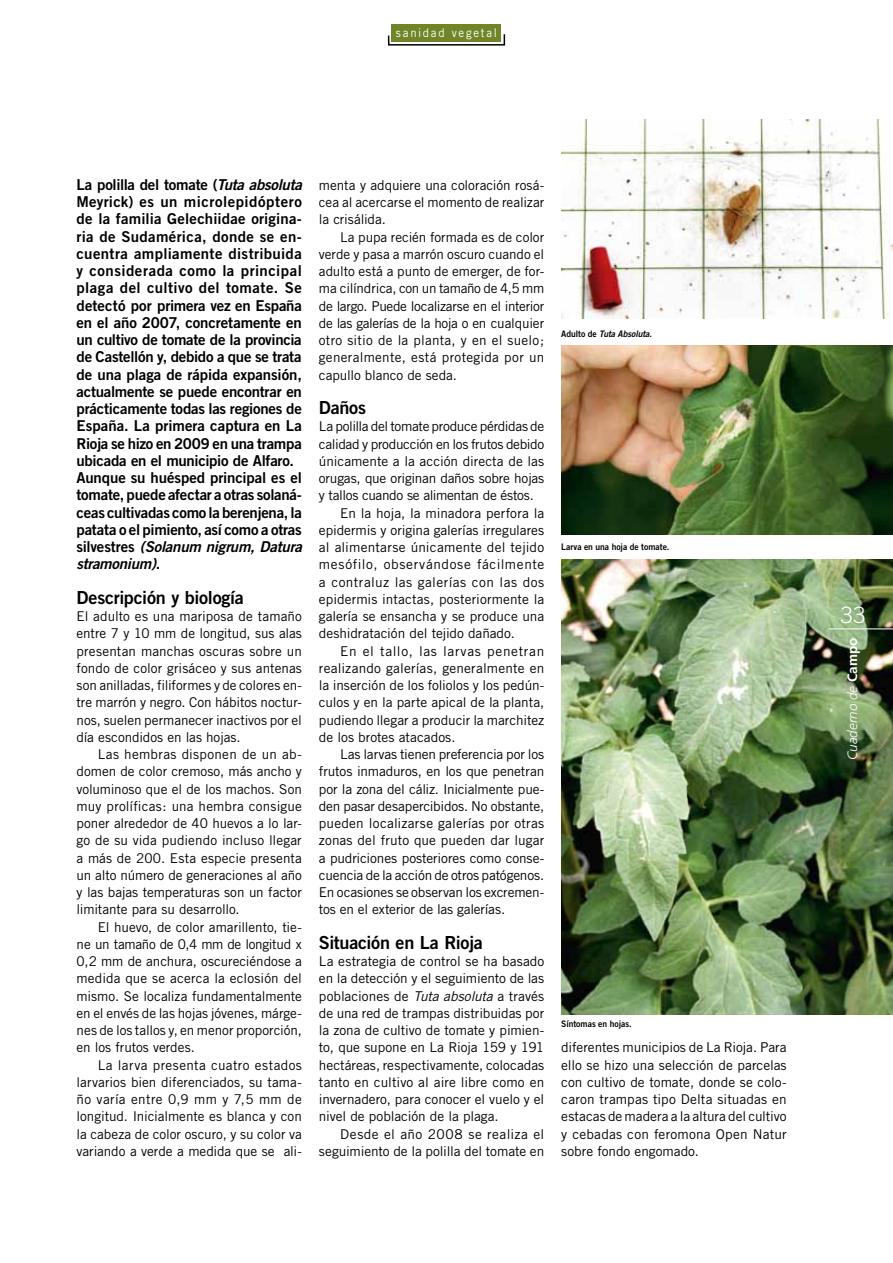
<style>
.page{position:relative;width:893px;height:1263px;background:#fff}
.page>*{position:absolute;margin:0;border:0;box-sizing:border-box;transform-origin:0 0}
.t1{font:300 22.5px "Trade Gothic";color:#fff}
.t2{font:18px "Trade Gothic Bold Two";letter-spacing:-.015em;color:#000}
.t3{font:15px/17.2px "Trade Gothic Bold Two";letter-spacing:-.01em;color:#000}
.t4{font:13.5px/17.2px "Trade Gothic";letter-spacing:-.005em;color:#000;text-align:justify}
.t5{font:13.5px "Trade Gothic";letter-spacing:-.025em;color:#000}
.t6{font:13.5px "Trade Gothic";letter-spacing:.015em;color:#000}
.t7{font:13.5px "Trade Gothic";letter-spacing:.03em;color:#000}
.t8{font:13.5px "Trade Gothic";letter-spacing:.025em;color:#000}
.t9{font:13.5px "Trade Gothic";letter-spacing:.045em;color:#000}
.t10{font:13.5px "Trade Gothic";letter-spacing:.035em;color:#000}
.t11{font:13.5px "Trade Gothic";letter-spacing:.05em;color:#000}
.t12{font:13.5px "Trade Gothic";letter-spacing:.02em;color:#000}
.t13{font:italic 300 13.5px "Frutiger";color:#fff}
.t14{font:12px "Trade Gothic";letter-spacing:.15em;color:#fff;scale:.95 1}
.t15{font:9px "Trade Gothic Bold Two";color:#000;scale:.95 1}
.t16{font:italic 9px "Trade Gothic Bold Two";letter-spacing:-.005em;color:#000;scale:.95 1}
.s1{font-style:italic}
.s2{font-style:normal}
.s3{font-weight:700;font-style:normal}
</style>
<div class="page">
<div style="left:392px;top:24px;width:109px;height:18px;background:#708528"></div>
<svg style="left:387px;top:33px;width:119px;height:13px"></svg>
<img style="left:561px;top:120px;width:332px;height:198px">
<img style="left:561px;top:345px;width:332px;height:190px">
<img style="left:561px;top:559px;width:332px;height:455px">
<hr style="left:829px;top:628px;width:64px;height:1px;background:#fff">
<p class="t14" style="left:396px;top:26px;width:108px">sanidad vegetal</p>
<p class="t3" style="left:77px;top:176px;width:227px">La polilla del tomate (<span class="s1">Tuta absoluta </span>Meyrick) es un microlepidóptero de la familia Gelechiidae origina&shy;ria de Sudamérica, donde se en&shy;cuentra ampliamente distribuida y considerada como la principal plaga del cultivo del tomate. Se detectó por primera vez en España en el año 2007, concretamente en un cultivo de tomate de la provincia de Castellón y, debido a que se trata de una plaga de rápida expansión, actualmente se puede encontrar en prácticamente todas las regiones de España. La primera captura en La Rioja se hizo en 2009 en una trampa ubicada en el municipio de Alfaro.<br>Aunque su huésped principal es el tomate, puede afectar a otras solaná&shy;ceas cultivadas como la berenjena, la patata o el pimiento, así como a otras silvestres <span class="s1">(Solanum nigrum, Datura stramonium)</span>.</p>
<p class="t2" style="left:77px;top:586px;width:169px">Descripción y biología</p>
<p class="t4" style="left:77px;top:607px;width:227px">El adulto es una mariposa de tamaño</p>
<p class="t4" style="left:77px;top:625px;width:227px">entre 7 y 10 mm de longitud, sus alas</p>
<p class="t6" style="left:77px;top:643px;width:227px">presentan manchas oscuras sobre un</p>
<p class="t4" style="left:77px;top:659px;width:227px">fondo de color grisáceo y sus antenas</p>
<p class="t4" style="left:77px;top:676px;width:227px">son anilladas, filiformes y de colores en-</p>
<p class="t4" style="left:77px;top:694px;width:227px">tre marrón y negro. Con hábitos noctur-</p>
<p class="t4" style="left:77px;top:711px;width:227px">nos, suelen permanecer inactivos por el</p>
<p class="t4" style="left:77px;top:728px;width:166px">día escondidos en las hojas.</p>
<p class="t12" style="left:98px;top:746px;width:206px">Las hembras disponen de un ab-</p>
<p class="t4" style="left:77px;top:763px;width:227px">domen de color cremoso, más ancho y</p>
<p class="t4" style="left:77px;top:780px;width:227px">voluminoso que el de los machos. Son</p>
<p class="t6" style="left:77px;top:798px;width:227px">muy prolíficas: una hembra consigue</p>
<p class="t4" style="left:77px;top:814px;width:227px">poner alrededor de 40 huevos a lo lar-</p>
<p class="t4" style="left:77px;top:832px;width:227px">go de su vida pudiendo incluso llegar</p>
<p class="t4" style="left:77px;top:849px;width:227px">a más de 200. Esta especie presenta</p>
<p class="t4" style="left:77px;top:866px;width:227px">un alto número de generaciones al año</p>
<p class="t4" style="left:77px;top:883px;width:227px">y las bajas temperaturas son un factor</p>
<p class="t4" style="left:77px;top:901px;width:165px">limitante para su desarrollo.</p>
<p class="t4" style="left:98px;top:918px;width:206px">El huevo, de color amarillento, tie-</p>
<p class="t5" style="left:77px;top:936px;width:227px">ne un tamaño de 0,4 mm de longitud x</p>
<p class="t4" style="left:77px;top:952px;width:227px">0,2 mm de anchura, oscureciéndose a</p>
<p class="t4" style="left:77px;top:970px;width:227px">medida que se acerca la eclosión del</p>
<p class="t4" style="left:77px;top:987px;width:227px">mismo. Se localiza fundamentalmente</p>
<p class="t4" style="left:77px;top:1004px;width:227px">en el envés de las hojas jóvenes, márge-</p>
<p class="t4" style="left:77px;top:1021px;width:227px">nes de los tallos y, en menor proporción,</p>
<p class="t4" style="left:77px;top:1039px;width:120px">en los frutos verdes.</p>
<p class="t7" style="left:98px;top:1057px;width:206px">La larva presenta cuatro estados</p>
<p class="t4" style="left:77px;top:1073px;width:227px">larvarios bien diferenciados, su tama-</p>
<p class="t7" style="left:77px;top:1091px;width:227px">ño varía entre 0,9 mm y 7,5 mm de</p>
<p class="t4" style="left:77px;top:1108px;width:227px">longitud. Inicialmente es blanca y con</p>
<p class="t4" style="left:77px;top:1125px;width:227px">la cabeza de color oscuro, y su color va</p>
<p class="t4" style="left:77px;top:1142px;width:227px">variando a verde a medida que se ali-</p>
<p class="t4" style="left:319px;top:176px;width:227px">menta y adquiere una coloración rosá-</p>
<p class="t4" style="left:319px;top:193px;width:227px">cea al acercarse el momento de realizar</p>
<p class="t4" style="left:319px;top:211px;width:68px">la crisálida.</p>
<p class="t4" style="left:340px;top:228px;width:206px">La pupa recién formada es de color</p>
<p class="t4" style="left:319px;top:245px;width:227px">verde y pasa a marrón oscuro cuando el</p>
<p class="t4" style="left:319px;top:263px;width:227px">adulto está a punto de emerger, de for-</p>
<p class="t4" style="left:319px;top:280px;width:227px">ma cilíndrica, con un tamaño de 4,5 mm</p>
<p class="t5" style="left:319px;top:298px;width:227px">de largo. Puede localizarse en el interior</p>
<p class="t5" style="left:319px;top:315px;width:227px">de las galerías de la hoja o en cualquier</p>
<p class="t6" style="left:319px;top:332px;width:227px">otro sitio de la planta, y en el suelo;</p>
<p class="t8" style="left:319px;top:349px;width:227px">generalmente, está protegida por un</p>
<p class="t4" style="left:319px;top:366px;width:140px">capullo blanco de seda.</p>
<p class="t2" style="left:319px;top:396px;width:49px">Daños</p>
<p class="t5" style="left:319px;top:418px;width:227px">La polilla del tomate produce pérdidas de</p>
<p class="t5" style="left:319px;top:436px;width:227px">calidad y producción en los frutos debido</p>
<p class="t4" style="left:319px;top:452px;width:227px">únicamente a la acción directa de las</p>
<p class="t4" style="left:319px;top:469px;width:227px">orugas, que originan daños sobre hojas</p>
<p class="t5" style="left:319px;top:487px;width:217px">y tallos cuando se alimentan de éstos.</p>
<p class="t4" style="left:340px;top:504px;width:206px">En la hoja, la minadora perfora la</p>
<p class="t4" style="left:319px;top:521px;width:227px">epidermis y origina galerías irregulares</p>
<p class="t4" style="left:319px;top:538px;width:227px">al alimentarse únicamente del tejido</p>
<p class="t9" style="left:319px;top:556px;width:227px">mesófilo, observándose fácilmente</p>
<p class="t10" style="left:319px;top:574px;width:227px">a contraluz las galerías con las dos</p>
<p class="t4" style="left:319px;top:590px;width:227px">epidermis intactas, posteriormente la</p>
<p class="t4" style="left:319px;top:607px;width:227px">galería se ensancha y se produce una</p>
<p class="t4" style="left:319px;top:625px;width:198px">deshidratación del tejido dañado.</p>
<p class="t11" style="left:340px;top:643px;width:206px">En el tallo, las larvas penetran</p>
<p class="t6" style="left:319px;top:660px;width:227px">realizando galerías, generalmente en</p>
<p class="t4" style="left:319px;top:676px;width:227px">la inserción de los foliolos y los pedún-</p>
<p class="t4" style="left:319px;top:694px;width:227px">culos y en la parte apical de la planta,</p>
<p class="t4" style="left:319px;top:711px;width:227px">pudiendo llegar a producir la marchitez</p>
<p class="t4" style="left:319px;top:728px;width:138px">de los brotes atacados.</p>
<p class="t4" style="left:340px;top:745px;width:206px">Las larvas tienen preferencia por los</p>
<p class="t4" style="left:319px;top:763px;width:227px">frutos inmaduros, en los que penetran</p>
<p class="t4" style="left:319px;top:780px;width:227px">por la zona del cáliz. Inicialmente pue-</p>
<p class="t4" style="left:319px;top:797px;width:227px">den pasar desapercibidos. No obstante,</p>
<p class="t6" style="left:319px;top:815px;width:227px">pueden localizarse galerías por otras</p>
<p class="t4" style="left:319px;top:832px;width:227px">zonas del fruto que pueden dar lugar</p>
<p class="t4" style="left:319px;top:849px;width:227px">a pudriciones posteriores como conse-</p>
<p class="t4" style="left:319px;top:866px;width:227px">cuencia de la acción de otros patógenos.</p>
<p class="t4" style="left:319px;top:883px;width:227px">En ocasiones se observan los excremen-</p>
<p class="t4" style="left:319px;top:901px;width:188px">tos en el exterior de las galerías.</p>
<p class="t2" style="left:319px;top:931px;width:165px">Situación en La Rioja</p>
<p class="t4" style="left:319px;top:952px;width:227px">La estrategia de control se ha basado</p>
<p class="t4" style="left:319px;top:970px;width:227px">en la detección y el seguimiento de las</p>
<p class="t4" style="left:319px;top:987px;width:227px">poblaciones de <span class="s1">Tuta absoluta</span> a través</p>
<p class="t4" style="left:319px;top:1004px;width:227px">de una red de trampas distribuidas por</p>
<p class="t4" style="left:319px;top:1021px;width:227px">la zona de cultivo de tomate y pimien-</p>
<p class="t4" style="left:319px;top:1039px;width:227px">to, que supone en La Rioja 159 y 191</p>
<p class="t4" style="left:319px;top:1056px;width:227px">hectáreas, respectivamente, colocadas</p>
<p class="t4" style="left:319px;top:1073px;width:227px">tanto en cultivo al aire libre como en</p>
<p class="t4" style="left:319px;top:1090px;width:227px">invernadero, para conocer el vuelo y el</p>
<p class="t4" style="left:319px;top:1108px;width:181px">nivel de población de la plaga.</p>
<p class="t7" style="left:340px;top:1126px;width:206px">Desde el año 2008 se realiza el</p>
<p class="t4" style="left:319px;top:1142px;width:227px">seguimiento de la polilla del tomate en</p>
<p class="t16" style="left:561px;top:328px;width:97px"><span class="s2">Adulto de</span> Tuta Absoluta<span class="s2">.</span></p>
<p class="t15" style="left:561px;top:541px;width:115px">Larva en una hoja de tomate.</p>
<p class="t15" style="left:561px;top:1018px;width:76px">Síntomas en hojas.</p>
<p class="t4" style="left:561px;top:1039px;width:227px">diferentes municipios de La Rioja. Para ello se hizo una selección de parcelas con cultivo de tomate, donde se colo&shy;caron trampas tipo Delta situadas en estacas de madera a la altura del cultivo y cebadas con feromona Open Natur sobre fondo engomado.</p>
<p class="t1" style="left:840px;top:601px;width:27px">33</p>
<p class="t13" style="left:845px;top:760px;width:124px;rotate:-90deg">Cuaderno de <span class="s3">Campo</span></p>
</div>
